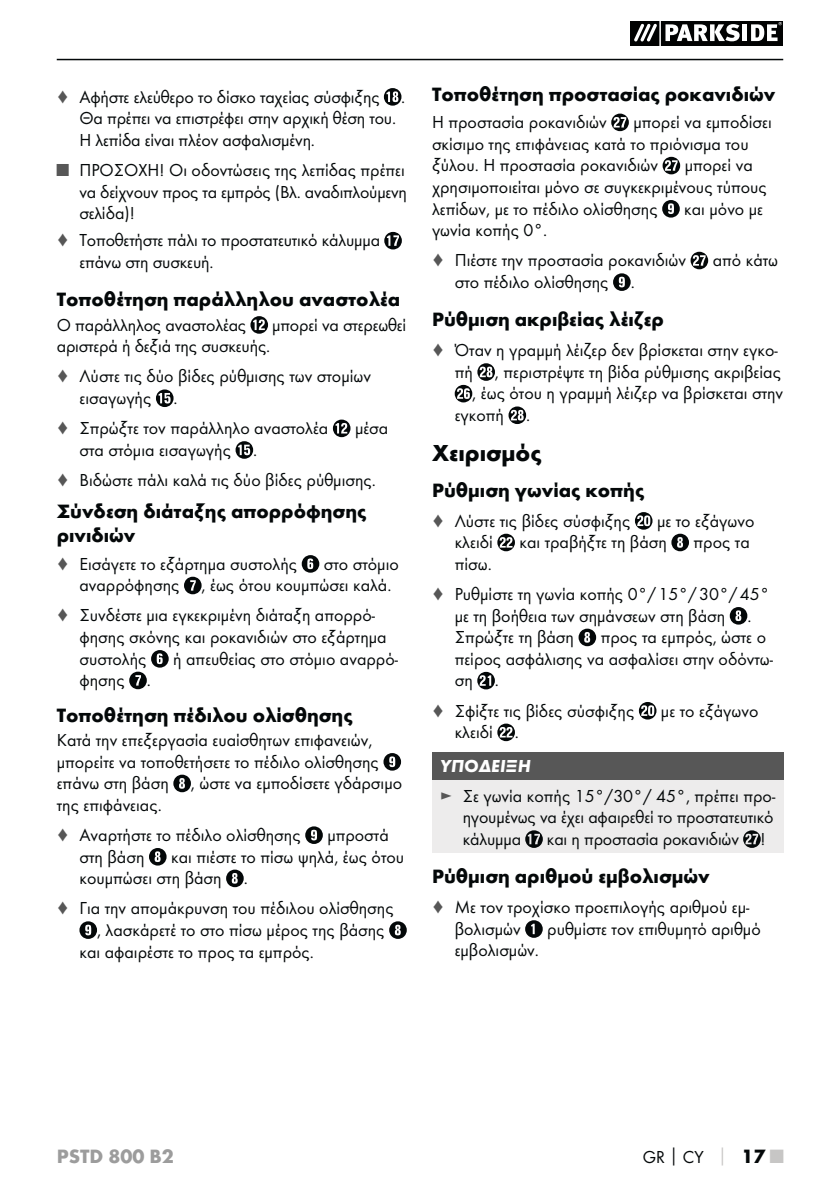
<style>
.page{position:relative;width:840px;height:1191px;background:#fff}
.page>*{position:absolute;margin:0;border:0;box-sizing:border-box;transform-origin:0 0}
.t1{font:700 24px "Futura";color:#040809}
.t2{font:700 20px/24px "Futura";color:#040809}
.t3{font:700 20px "Futura";color:#9c9c9c}
.t4{font:18px/21.6px "Futura Boo";color:#040809}
.t5{font:italic 700 18px "Futura";color:#fff}
.s1{color:#575757}
.s2{font-family:"Futura";font-weight:700}
.s3{font-family:"Futura";font-weight:700;color:#c7c6c5}
.s4{font-family:"Futura";font-weight:700;font-size:20px}
.s5{font-family:"Futura";font-weight:700;font-size:20px;color:#c7c6c5}
</style>
<div class="page">
<hr style="left:57px;top:59px;width:725px;height:1px;background:#040809">
<svg style="left:630px;top:21px;width:152px;height:24px"></svg>
<svg style="left:383px;top:88px;width:18px;height:18px"></svg>
<svg style="left:384px;top:232px;width:17px;height:17px"></svg>
<svg style="left:250px;top:316px;width:18px;height:18px"></svg>
<svg style="left:156px;top:389px;width:17px;height:18px"></svg>
<svg style="left:333px;top:419px;width:17px;height:18px"></svg>
<svg style="left:235px;top:441px;width:18px;height:18px"></svg>
<svg style="left:301px;top:555px;width:18px;height:17px"></svg>
<svg style="left:184px;top:577px;width:17px;height:17px"></svg>
<svg style="left:129px;top:650px;width:40px;height:39px"></svg>
<svg style="left:383px;top:753px;width:18px;height:17px"></svg>
<svg style="left:173px;top:774px;width:18px;height:18px"></svg>
<svg style="left:305px;top:826px;width:17px;height:18px"></svg>
<svg style="left:149px;top:848px;width:17px;height:17px"></svg>
<svg style="left:226px;top:869px;width:17px;height:18px"></svg>
<svg style="left:79px;top:921px;width:18px;height:18px"></svg>
<svg style="left:389px;top:921px;width:17px;height:18px"></svg>
<svg style="left:611px;top:114px;width:17px;height:17px"></svg>
<svg style="left:662px;top:157px;width:17px;height:17px"></svg>
<svg style="left:662px;top:200px;width:17px;height:18px"></svg>
<svg style="left:690px;top:252px;width:17px;height:17px"></svg>
<svg style="left:613px;top:273px;width:17px;height:18px"></svg>
<svg style="left:454px;top:363px;width:40px;height:39px"></svg>
<svg style="left:508px;top:406px;width:18px;height:18px"></svg>
<svg style="left:634px;top:512px;width:18px;height:17px"></svg>
<svg style="left:497px;top:534px;width:17px;height:17px"></svg>
<svg style="left:671px;top:534px;width:17px;height:17px"></svg>
<svg style="left:729px;top:607px;width:18px;height:17px"></svg>
<svg style="left:578px;top:628px;width:17px;height:18px"></svg>
<svg style="left:477px;top:672px;width:17px;height:17px"></svg>
<svg style="left:638px;top:702px;width:18px;height:17px"></svg>
<svg style="left:497px;top:723px;width:17px;height:18px"></svg>
<div style="left:432px;top:752px;width:350px;height:28px;background:#575757"></div>
<div style="left:432px;top:780px;width:350px;height:73px;background:#edecec"></div>
<svg style="left:525px;top:830px;width:17px;height:18px"></svg>
<svg style="left:743px;top:830px;width:17px;height:18px"></svg>
<svg style="left:525px;top:920px;width:17px;height:17px"></svg>
<p class="t4" style="left:79px;top:87px;width:327px;text-indent:-23px"><span class="s1">♦</span> Αφήστε ελεύθερο το δίσκο ταχείας σύσφιξης .<br>Θα πρέπει να επιστρέφει στην αρχική θέση του.<br>Η λεπίδα είναι πλέον ασφαλισμένη.</p>
<p class="t4" style="left:79px;top:160px;width:329px;text-align:justify;text-indent:-23px"><span class="s1">■</span> ΠΡΟΣΟΧΗ! Οι οδοντώσεις της λεπίδας πρέπει να δείχνουν προς τα εμπρός (Βλ. αναδιπλούμενη σελίδα)!</p>
<p class="t4" style="left:79px;top:231px;width:302px;text-indent:-23px"><span class="s1">♦</span> Τοποθετήστε πάλι το προστατευτικό κάλυμμα επάνω στη συσκευή.</p>
<p class="t2" style="left:57px;top:289px;width:345px">Τοποθέτηση παράλληλου αναστολέα</p>
<p class="t4" style="left:57px;top:315px;width:191px">Ο παράλληλος αναστολέας</p>
<p class="t4" style="left:272px;top:315px;width:136px">μπορεί να στερεωθεί</p>
<p class="t4" style="left:57px;top:332px;width:315px;line-height:30px">αριστερά ή δεξιά της συσκευής.<br><span class="s1">♦</span> Λύστε τις δύο βίδες ρύθμισης των στομίων</p>
<p class="t4" style="left:57px;top:384px;width:273px;line-height:30.2px;text-indent:23px">εισαγωγής .<br><span class="s1">♦</span> Σπρώξτε τον παράλληλο αναστολέα</p>
<p class="t4" style="left:355px;top:418px;width:35px">μέσα</p>
<p class="t4" style="left:57px;top:436px;width:320px;line-height:30px;text-indent:23px">στα στόμια εισαγωγής .<br><span class="s1">♦</span> Βιδώστε πάλι καλά τις δύο βίδες ρύθμισης.</p>
<p class="t2" style="left:57px;top:501px;width:311px">Σύνδεση διάταξης απορρόφησης ρινιδιών</p>
<p class="t4" style="left:57px;top:554px;width:242px"><span class="s1">♦</span> Εισάγετε το εξάρτημα συστολής</p>
<p class="t4" style="left:79px;top:554px;width:321px;text-indent:244px">στο στόμιο αναρρόφησης , έως ότου κουμπώσει καλά.</p>
<p class="t4" style="left:79px;top:605px;width:308px;text-indent:-23px"><span class="s1">♦</span> Συνδέστε μια εγκεκριμένη διάταξη απορρό&shy;φησης σκόνης και ροκανιδιών στο εξάρτημα συστολής</p>
<p class="t4" style="left:173px;top:649px;width:226px">ή απευθείας στο στόμιο αναρρό-</p>
<p class="t4" style="left:79px;top:670px;width:73px">φησης .</p>
<p class="t2" style="left:57px;top:704px;width:297px">Τοποθέτηση πέδιλου ολίσθησης</p>
<p class="t4" style="left:57px;top:730px;width:346px">Κατά την επεξεργασία ευαίσθητων επιφανειών, μπορείτε να τοποθετήσετε το πέδιλο ολίσθησης επάνω στη βάση , ώστε να εμποδίσετε γδάρσιμο της επιφάνειας.</p>
<p class="t4" style="left:57px;top:825px;width:245px"><span class="s1">♦</span> Αναρτήστε το πέδιλο ολίσθησης</p>
<p class="t4" style="left:327px;top:825px;width:63px">μπροστά</p>
<p class="t4" style="left:79px;top:846px;width:66px">στη βάση</p>
<p class="t4" style="left:79px;top:846px;width:326px;text-indent:92px">και πιέστε το πίσω ψηλά, έως ότου κουμπώσει στη βάση .</p>
<p class="t4" style="left:57px;top:898px;width:338px"><span class="s1">♦</span> Για την απομάκρυνση του πέδιλου ολίσθησης</p>
<p class="t4" style="left:97px;top:920px;width:289px">, λασκάρετέ το στο πίσω μέρος της βάσης</p>
<p class="t4" style="left:79px;top:941px;width:236px">και αφαιρέστε το προς τα εμπρός.</p>
<p class="t2" style="left:432px;top:84px;width:345px">Τοποθέτηση προστασίας ροκανιδιών</p>
<p class="t4" style="left:432px;top:112px;width:176px">Η προστασία ροκανιδιών</p>
<p class="t4" style="left:432px;top:112px;width:341px;text-indent:201px">μπορεί να εμποδίσει σκίσιμο της επιφάνειας κατά το πριόνισμα του ξύλου. Η προστασία ροκανιδιών</p>
<p class="t4" style="left:432px;top:155px;width:336px;text-indent:252px">μπορεί να χρησιμοποιείται μόνο σε συγκεκριμένους τύπους λεπίδων, με το πέδιλο ολίσθησης</p>
<p class="t4" style="left:684px;top:199px;width:80px">και μόνο με</p>
<p class="t4" style="left:432px;top:216px;width:255px;line-height:30px">γωνία κοπής 0°.<br><span class="s1">♦</span> Πιέστε την προστασία ροκανιδιών</p>
<p class="t4" style="left:712px;top:250px;width:67px">από κάτω</p>
<p class="t4" style="left:454px;top:272px;width:181px">στο πέδιλο ολίσθησης .</p>
<p class="t2" style="left:432px;top:309px;width:233px">Ρύθμιση ακριβείας λέιζερ</p>
<p class="t4" style="left:432px;top:340px;width:347px"><span class="s1">♦</span> Όταν η γραμμή λέιζερ δεν βρίσκεται στην εγκο-</p>
<p class="t4" style="left:454px;top:362px;width:327px">πή , περιστρέψτε τη βίδα ρύθμισης ακριβείας</p>
<p class="t4" style="left:472px;top:383px;width:312px">, έως ότου η γραμμή λέιζερ να βρίσκεται στην</p>
<p class="t4" style="left:454px;top:405px;width:77px">εγκοπή .</p>
<h1 class="t1" style="left:432px;top:444px;width:111px">Χειρισμός</h1>
<p class="t2" style="left:432px;top:479px;width:214px">Ρύθμιση γωνίας κοπής</p>
<p class="t4" style="left:432px;top:511px;width:200px"><span class="s1">♦</span> Λύστε τις βίδες σύσφιξης</p>
<p class="t4" style="left:656px;top:511px;width:99px">με το εξάγωνο</p>
<p class="t4" style="left:454px;top:532px;width:40px">κλειδί</p>
<p class="t4" style="left:519px;top:532px;width:149px">και τραβήξτε τη βάση</p>
<p class="t4" style="left:693px;top:532px;width:58px">προς τα</p>
<p class="t4" style="left:432px;top:550px;width:339px;line-height:30px;text-indent:23px">πίσω.<br><span class="s1">♦</span> Ρυθμίστε τη γωνία κοπής 0°/ 15°/ 30°/ 45°</p>
<p class="t4" style="left:454px;top:606px;width:298px">με τη βοήθεια των σημάνσεων στη βάση .<br>Σπρώξτε τη βάση</p>
<p class="t4" style="left:454px;top:627px;width:319px;text-indent:146px">προς τα εμπρός, ώστε ο πείρος ασφάλισης να ασφαλίσει στην οδόντω&shy;ση .</p>
<p class="t4" style="left:432px;top:700px;width:204px"><span class="s1">♦</span> Σφίξτε τις βίδες σύσφιξης</p>
<p class="t4" style="left:660px;top:700px;width:99px">με το εξάγωνο</p>
<p class="t4" style="left:454px;top:722px;width:66px">κλειδί .</p>
<p class="t5" style="left:440px;top:754px;width:92px">ΥΠΟΔΕΙΞΗ</p>
<p class="t4" style="left:462px;top:786px;width:314px;text-align:justify;text-indent:-23px"><span class="s1">►</span> Σε γωνία κοπής 15°/30°/ 45°, πρέπει προ&shy;ηγουμένως να έχει αφαιρεθεί το προστατευτικό κάλυμμα</p>
<p class="t4" style="left:546px;top:829px;width:220px">και η προστασία ροκανιδιών !</p>
<p class="t2" style="left:432px;top:866px;width:279px">Ρύθμιση αριθμού εμβολισμών</p>
<p class="t4" style="left:454px;top:897px;width:296px;text-indent:-23px"><span class="s1">♦</span> Με τον τροχίσκο προεπιλογής αριθμού εμ&shy;βολισμών</p>
<p class="t4" style="left:547px;top:919px;width:215px">ρυθμίστε τον επιθυμητό αριθμό</p>
<p class="t4" style="left:454px;top:940px;width:86px">εμβολισμών.</p>
<p class="t3" style="left:57px;top:1148px;width:119px">PSTD 800 B2</p>
<p class="t4" style="left:642px;top:1146px;width:142px">GR<span class="s2">│</span>CY <span class="s3">│</span> <span class="s4">17</span> <span class="s5">■</span></p>
</div>
